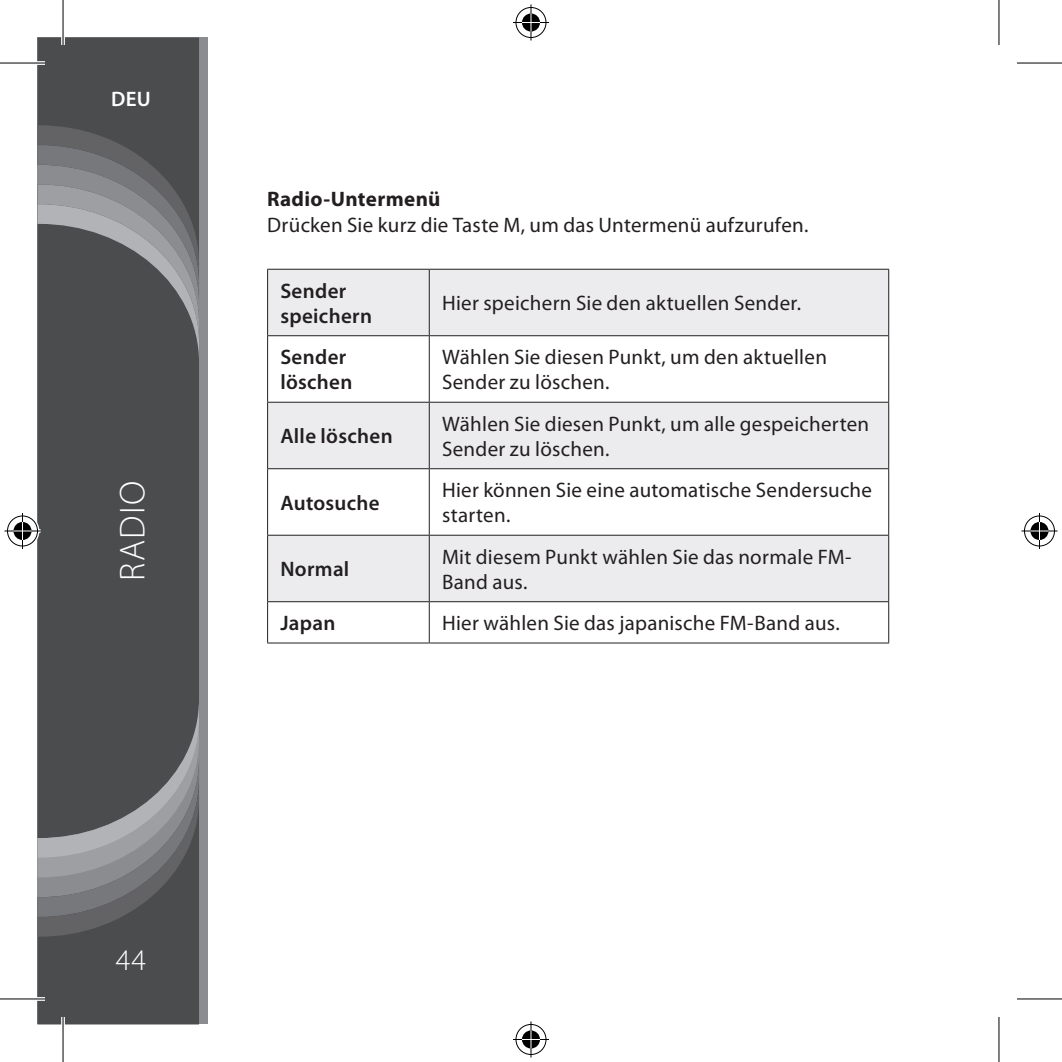
<style>
.page{position:relative;width:1062px;height:1062px;background:#fff}
.page>*{position:absolute;margin:0;border:0;box-sizing:border-box;transform-origin:0 0}
.t1{font:300 36px "Myriad Pro";color:#fff}
.t2{font:300 30px "Myriad Pro";color:#fff}
.t3{font:21px/25.2px "Myriad Pro";letter-spacing:.015em;color:#231f20}
.t4{font:600 21px/25.2px "Myriad Pro";letter-spacing:.015em;color:#231f20}
.t5{font:700 21px "Myriad Pro";letter-spacing:.015em;color:#231f20}
.t6{font:600 21px "Myriad Pro";color:#fff}
</style>
<div class="page">
<div style="left:37px;top:37px;width:171px;height:987px;background:#8a8c8f"></div>
<div style="left:37px;top:363px;width:162px;height:336px;background:#4b4c4d"></div>
<svg style="left:37px;top:37px;width:162px;height:326px;background:#5e5f60"></svg>
<svg style="left:37px;top:699px;width:162px;height:325px;background:#5e5f60"></svg>
<svg style="left:268px;top:270px;width:620px;height:331px;fill:#ececee"></svg>
<hr style="left:267px;top:269px;width:162px;height:1px;background:#231f20">
<hr style="left:267px;top:269px;width:1px;height:66px;background:#231f20">
<hr style="left:429px;top:269px;width:460px;height:1px;background:#231f20">
<hr style="left:429px;top:269px;width:1px;height:66px;background:#231f20">
<hr style="left:888px;top:269px;width:1px;height:66px;background:#231f20">
<hr style="left:267px;top:335px;width:162px;height:1px;background:#231f20">
<hr style="left:267px;top:336px;width:1px;height:66px;background:#231f20">
<hr style="left:429px;top:335px;width:460px;height:1px;background:#231f20">
<hr style="left:429px;top:336px;width:1px;height:66px;background:#231f20">
<hr style="left:888px;top:336px;width:1px;height:66px;background:#231f20">
<hr style="left:267px;top:402px;width:162px;height:1px;background:#231f20">
<hr style="left:267px;top:402px;width:1px;height:66px;background:#231f20">
<hr style="left:429px;top:402px;width:460px;height:1px;background:#231f20">
<hr style="left:429px;top:402px;width:1px;height:66px;background:#231f20">
<hr style="left:888px;top:402px;width:1px;height:66px;background:#231f20">
<hr style="left:267px;top:468px;width:162px;height:1px;background:#231f20">
<hr style="left:267px;top:469px;width:1px;height:66px;background:#231f20">
<hr style="left:429px;top:468px;width:460px;height:1px;background:#231f20">
<hr style="left:429px;top:469px;width:1px;height:66px;background:#231f20">
<hr style="left:888px;top:469px;width:1px;height:66px;background:#231f20">
<hr style="left:267px;top:534px;width:162px;height:1px;background:#231f20">
<hr style="left:267px;top:535px;width:1px;height:66px;background:#231f20">
<hr style="left:429px;top:534px;width:460px;height:1px;background:#231f20">
<hr style="left:429px;top:535px;width:1px;height:66px;background:#231f20">
<hr style="left:888px;top:535px;width:1px;height:66px;background:#231f20">
<hr style="left:267px;top:601px;width:162px;height:1px;background:#231f20">
<hr style="left:267px;top:602px;width:1px;height:40px;background:#231f20">
<hr style="left:429px;top:601px;width:460px;height:1px;background:#231f20">
<hr style="left:429px;top:602px;width:1px;height:40px;background:#231f20">
<hr style="left:888px;top:602px;width:1px;height:40px;background:#231f20">
<hr style="left:267px;top:642px;width:162px;height:1px;background:#231f20">
<hr style="left:429px;top:642px;width:460px;height:1px;background:#231f20">
<svg style="left:37px;top:61px;width:8px;height:4px"></svg>
<hr style="left:0;top:997px;width:45px;height:3px;background:#fff">
<svg style="left:61px;top:37px;width:4px;height:8px"></svg>
<svg style="left:61px;top:1016px;width:4px;height:9px"></svg>
<hr style="left:0;top:62px;width:45px;height:2px;background:#000">
<hr style="left:1016px;top:62px;width:45px;height:2px;background:#000">
<hr style="left:0;top:998px;width:45px;height:1px;background:#000">
<hr style="left:1016px;top:998px;width:45px;height:1px;background:#000">
<hr style="left:62px;top:0;width:2px;height:45px;background:#000">
<hr style="left:62px;top:1016px;width:2px;height:45px;background:#000">
<hr style="left:998px;top:0;width:1px;height:45px;background:#000">
<hr style="left:998px;top:1016px;width:1px;height:45px;background:#000">
<div style="left:514px;top:6px;width:34px;height:33px;border:4px solid #fff;border-radius:50%"></div>
<hr style="left:513px;top:21px;width:36px;height:3px;background:#fff">
<svg style="left:529px;top:4px;width:4px;height:36px"></svg>
<div style="left:520px;top:12px;width:22px;height:21px;border:4px solid #fff;border-radius:50%"></div>
<div style="left:515px;top:7px;width:31px;height:31px;border:1px solid #000;border-radius:50%"></div>
<hr style="left:513px;top:22px;width:36px;height:1px;background:#000">
<hr style="left:530px;top:4px;width:1px;height:36px;background:#000">
<svg style="left:522px;top:14px;width:18px;height:18px"></svg>
<div style="left:514px;top:1022px;width:34px;height:34px;border:4px solid #fff;border-radius:50%"></div>
<svg style="left:513px;top:1037px;width:36px;height:4px"></svg>
<svg style="left:529px;top:1021px;width:4px;height:36px"></svg>
<div style="left:520px;top:1028px;width:22px;height:22px;border:4px solid #fff;border-radius:50%"></div>
<div style="left:515px;top:1024px;width:31px;height:30px;border:1px solid #000;border-radius:50%"></div>
<hr style="left:513px;top:1038px;width:36px;height:1px;background:#000">
<hr style="left:530px;top:1021px;width:1px;height:36px;background:#000">
<svg style="left:522px;top:1030px;width:18px;height:18px"></svg>
<div style="left:6px;top:514px;width:33px;height:34px;border:4px solid #fff;border-radius:50%"></div>
<svg style="left:4px;top:529px;width:36px;height:4px"></svg>
<hr style="left:21px;top:513px;width:3px;height:36px;background:#fff">
<div style="left:12px;top:520px;width:21px;height:22px;border:4px solid #fff;border-radius:50%"></div>
<div style="left:7px;top:515px;width:31px;height:31px;border:1px solid #000;border-radius:50%"></div>
<hr style="left:4px;top:530px;width:36px;height:1px;background:#000">
<hr style="left:22px;top:513px;width:1px;height:36px;background:#000">
<svg style="left:14px;top:522px;width:18px;height:18px"></svg>
<div style="left:1022px;top:514px;width:34px;height:34px;border:4px solid #fff;border-radius:50%"></div>
<svg style="left:1021px;top:529px;width:36px;height:4px"></svg>
<svg style="left:1037px;top:513px;width:4px;height:36px"></svg>
<div style="left:1028px;top:520px;width:22px;height:22px;border:4px solid #fff;border-radius:50%"></div>
<div style="left:1024px;top:515px;width:30px;height:31px;border:1px solid #000;border-radius:50%"></div>
<hr style="left:1021px;top:530px;width:36px;height:1px;background:#000">
<hr style="left:1038px;top:513px;width:1px;height:36px;background:#000">
<svg style="left:1030px;top:522px;width:18px;height:18px"></svg>
<p class="t6" style="left:111px;top:85px;width:41px">DEU</p>
<h1 class="t1" style="left:113px;top:581px;width:102px;rotate:-90deg">RADIO</h1>
<p class="t5" style="left:267px;top:186px;width:175px">Radio-Untermenü</p>
<p class="t3" style="left:267px;top:212px;width:543px">Drücken Sie kurz die Taste M, um das Untermenü aufzurufen.</p>
<p class="t4" style="left:280px;top:277px;width:93px">Sender speichern</p>
<p class="t3" style="left:442px;top:290px;width:360px">Hier speichern Sie den aktuellen Sender.</p>
<p class="t4" style="left:280px;top:344px;width:74px">Sender löschen</p>
<p class="t3" style="left:442px;top:344px;width:386px">Wählen Sie diesen Punkt, um den aktuellen<br>Sender zu löschen.</p>
<p class="t4" style="left:280px;top:423px;width:114px">Alle löschen</p>
<p class="t3" style="left:442px;top:411px;width:428px">Wählen Sie diesen Punkt, um alle gespeicherten<br>Sender zu löschen.</p>
<p class="t4" style="left:280px;top:489px;width:101px">Autosuche</p>
<p class="t4" style="left:280px;top:556px;width:70px">Normal</p>
<p class="t3" style="left:442px;top:477px;width:431px">Hier können Sie eine automatische Sendersuche starten.</p>
<p class="t3" style="left:442px;top:543px;width:411px">Mit diesem Punkt wählen Sie das normale FM-<br>Band aus.</p>
<p class="t4" style="left:280px;top:610px;width:57px">Japan</p>
<p class="t3" style="left:442px;top:610px;width:399px">Hier wählen Sie das japanische FM-Band aus.</p>
<h2 class="t2" style="left:116px;top:943px;width:32px">44</h2>
</div>
